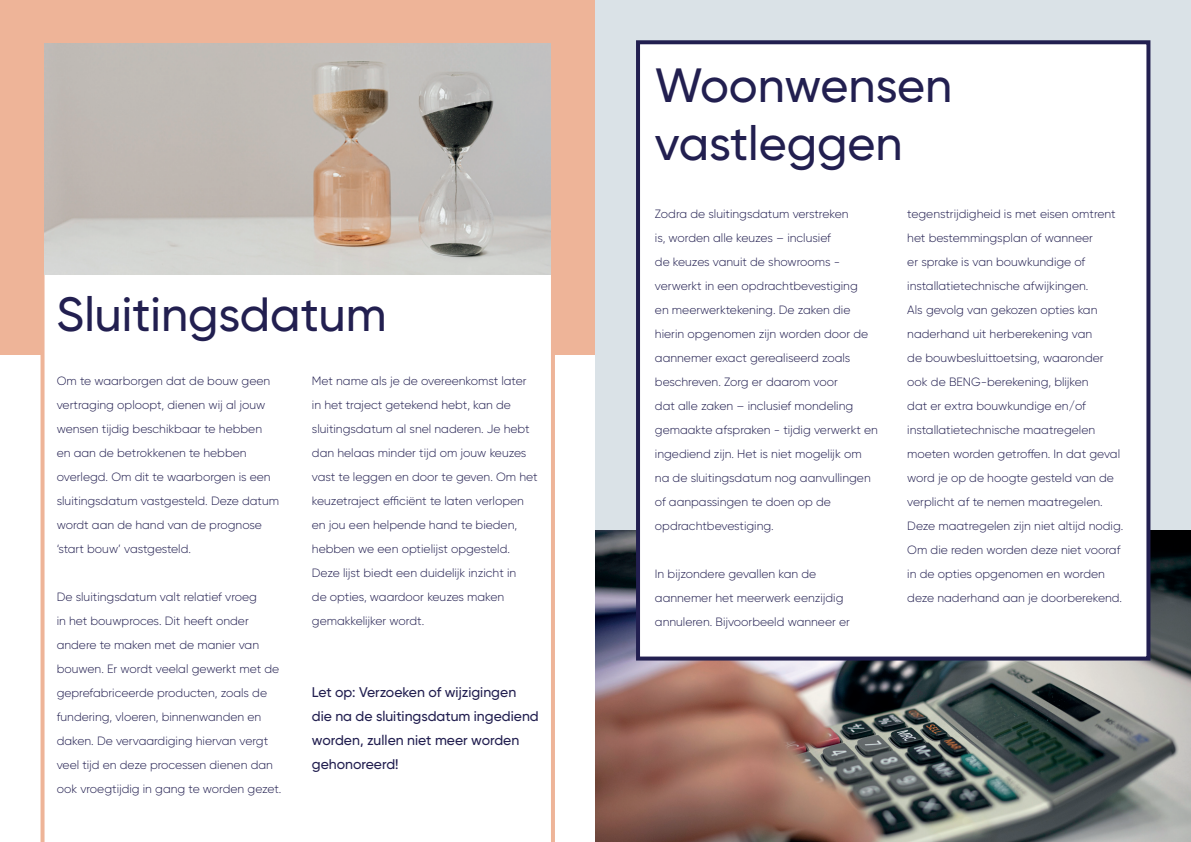
<style>
.page{position:relative;width:1191px;height:842px;background:#fff}
.page>*{position:absolute;margin:0;border:0;box-sizing:border-box;transform-origin:0 0}
.t1{font:500 48px/57.6px "Gilroy";color:#221f50}
.t2{font:500 14px/24px "Gilroy";color:#221f50}
.t3{font:300 12px/24px "Gilroy";color:#221f50}
</style>
<div class="page">
<div style="left:0;top:0;width:595px;height:354px;background:#eeb498"></div>
<svg style="left:41px;top:262px;width:514px;height:580px"></svg>
<img style="left:45px;top:43px;width:506px;height:231px">
<div style="left:595px;top:0;width:596px;height:531px;background:#dae2e7"></div>
<img style="left:595px;top:530px;width:596px;height:312px">
<div style="left:636px;top:40px;width:514px;height:620px;background:#fff;border:4px solid #221f50"></div>
<h1 class="t1" style="left:57px;top:285px;width:331px">Sluitingsdatum</h1>
<p class="t3" style="left:312px;top:369px;width:227px">Met name als je de overeenkomst later in het traject getekend hebt, kan de sluitingsdatum al snel naderen. Je hebt dan helaas minder tijd om jouw keuzes vast te leggen en door te geven. Om het keuzetraject efficiënt te laten verlopen en jou een helpende hand te bieden, hebben we een optielijst opgesteld.<br>Deze lijst biedt een duidelijk inzicht in<br>de opties, waardoor keuzes maken gemakkelijker wordt.</p>
<p class="t3" style="left:57px;top:369px;width:224px">Om te waarborgen dat de bouw geen vertraging oploopt, dienen wij al jouw wensen tijdig beschikbaar te hebben<br>en aan de betrokkenen te hebben overlegd. Om dit te waarborgen is een sluitingsdatum vastgesteld. Deze datum wordt aan de hand van de prognose ‘start bouw’ vastgesteld.</p>
<p class="t3" style="left:57px;top:585px;width:226px">De sluitingsdatum valt relatief vroeg<br>in het bouwproces. Dit heeft onder andere te maken met de manier van bouwen. Er wordt veelal gewerkt met de geprefabriceerde producten, zoals de fundering, vloeren, binnenwanden en daken. De vervaardiging hiervan vergt veel tijd en deze processen dienen dan ook vroegtijdig in gang te worden gezet.</p>
<p class="t2" style="left:312px;top:680px;width:228px">Let op: Verzoeken of wijzigingen die na de sluitingsdatum ingediend worden, zullen niet meer worden gehonoreerd!</p>
<h1 class="t1" style="left:655px;top:56px;width:299px">Woonwensen vastleggen</h1>
<p class="t3" style="left:655px;top:202px;width:224px">Zodra de sluitingsdatum verstreken<br>is, worden alle keuzes – inclusief<br>de keuzes vanuit de showrooms - verwerkt in een opdrachtbevestiging<br>en meerwerktekening. De zaken die hierin opgenomen zijn worden door de aannemer exact gerealiseerd zoals beschreven. Zorg er daarom voor<br>dat alle zaken – inclusief mondeling gemaakte afspraken - tijdig verwerkt en ingediend zijn. Het is niet mogelijk om na de sluitingsdatum nog aanvullingen of aanpassingen te doen op de opdrachtbevestiging.</p>
<p class="t3" style="left:655px;top:562px;width:197px">In bijzondere gevallen kan de aannemer het meerwerk eenzijdig annuleren. Bijvoorbeeld wanneer er</p>
<p class="t3" style="left:907px;top:202px;width:218px">tegenstrijdigheid is met eisen omtrent het bestemmingsplan of wanneer<br>er sprake is van bouwkundige of installatietechnische afwijkingen.<br>Als gevolg van gekozen opties kan naderhand uit herberekening van<br>de bouwbesluittoetsing, waaronder ook de BENG-berekening, blijken<br>dat er extra bouwkundige en/of installatietechnische maatregelen moeten worden getroffen. In dat geval word je op de hoogte gesteld van de verplicht af te nemen maatregelen.<br>Deze maatregelen zijn niet altijd nodig.<br>Om die reden worden deze niet vooraf in de opties opgenomen en worden deze naderhand aan je doorberekend.</p>
</div>
